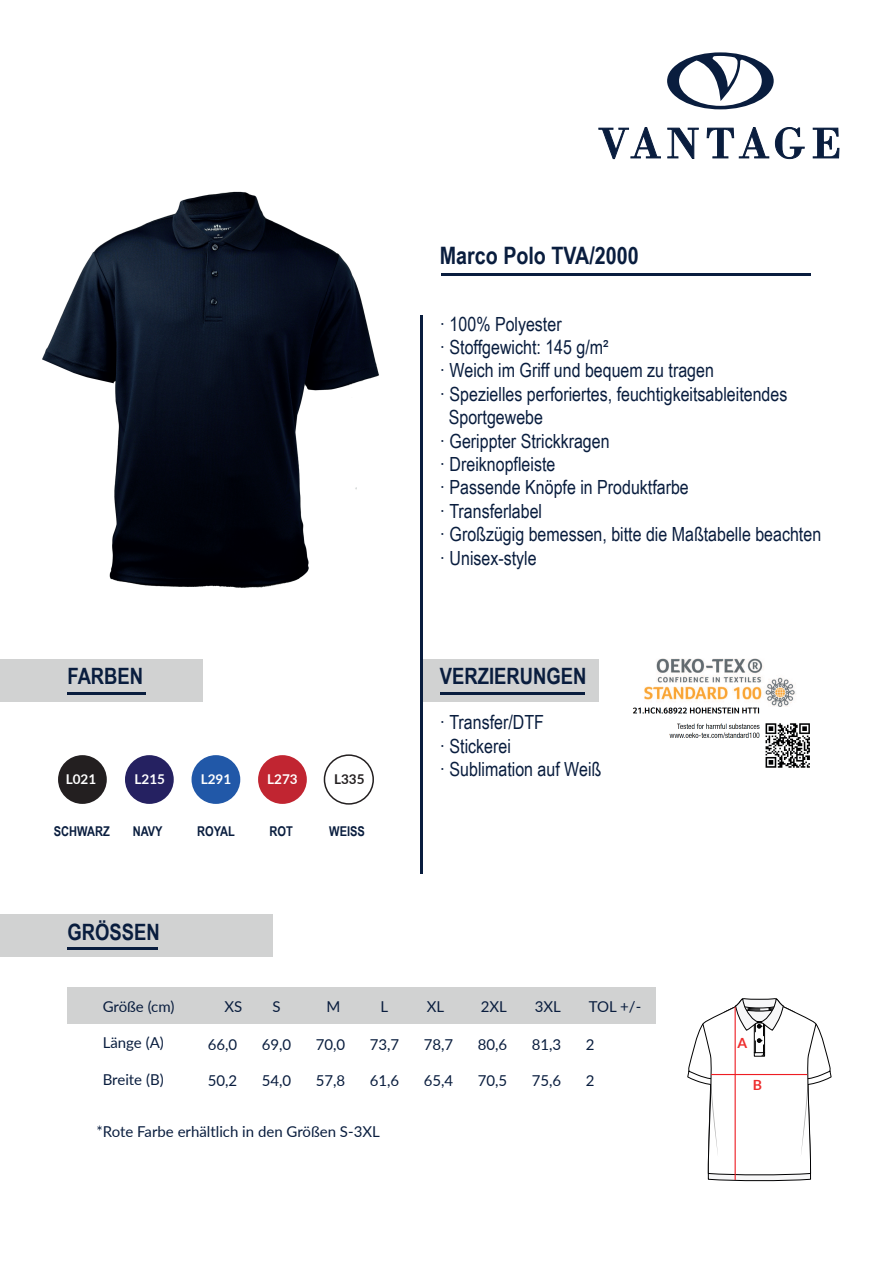
<style>
.page{position:relative;width:893px;height:1263px;background:#fff}
.page>*{position:absolute;margin:0;border:0;box-sizing:border-box;transform-origin:0 0}
.t1{font:700 24px "Arial Narrow";color:#091d3e}
.t2{font:700 22.5px "Arial Narrow";color:#091d3e}
.t3{font:19.5px/23.4px "Arial Narrow";color:#091d3e}
.t4{font:15px "Lato";color:#091d3e}
.t5{font:700 14.1px "Lato";color:#ee2d2d}
.t6{font:700 13.5px "Arial Narrow";color:#091d3e}
.t7{font:700 13.5px "Lato";color:#fff}
.t8{font:700 13.5px "Lato";color:#231f20}
</style>
<div class="page">
<div style="left:0;top:659px;width:203px;height:42px;background:#d1d2d2"></div>
<div style="left:0;top:914px;width:273px;height:42px;background:#d1d2d2"></div>
<div style="left:420px;top:659px;width:178px;height:42px;background:#d1d2d2"></div>
<svg style="left:598px;top:127px;width:63px;height:32px"></svg>
<svg style="left:667px;top:127px;width:32px;height:32px"></svg>
<svg style="left:706px;top:127px;width:63px;height:32px"></svg>
<svg style="left:775px;top:127px;width:30px;height:32px"></svg>
<svg style="left:812px;top:127px;width:28px;height:32px"></svg>
<svg style="left:667px;top:52px;width:107px;height:57px"></svg>
<hr style="left:420px;top:315px;width:3px;height:559px;background:#091d3e">
<hr style="left:441px;top:274px;width:369px;height:2px;background:#091d3e">
<hr style="left:67px;top:692px;width:79px;height:3px;background:#091d3e">
<hr style="left:67px;top:947px;width:91px;height:2px;background:#091d3e">
<hr style="left:440px;top:692px;width:145px;height:3px;background:#091d3e">
<img style="left:42px;top:191px;width:337px;height:397px">
<div style="left:68px;top:987px;width:588px;height:37px;background:#d1d2d2"></div>
<svg style="left:687px;top:998px;width:145px;height:183px"></svg>
<hr style="left:735px;top:1007px;width:1px;height:173px;background:#ee1d23">
<hr style="left:711px;top:1074px;width:96px;height:1px;background:#ee1d23">
<img style="left:633px;top:658px;width:177px;height:110px">
<div style="left:58px;top:755px;width:49px;height:49px;background:#231f20;border-radius:50%"></div>
<div style="left:125px;top:755px;width:49px;height:49px;background:#252161;border-radius:50%"></div>
<div style="left:192px;top:755px;width:48px;height:49px;background:#2158a8;border-radius:50%"></div>
<div style="left:324px;top:754px;width:50px;height:51px;border:2px solid #231f20;border-radius:50%"></div>
<div style="left:258px;top:755px;width:49px;height:49px;background:#c12531;border-radius:50%"></div>
<p class="t1" style="left:440px;top:237px;width:200px">Marco Polo TVA/2000</p>
<p class="t3" style="left:440px;top:311px;width:123px">· 100% Polyester</p>
<p class="t3" style="left:440px;top:335px;width:170px">· Stoffgewicht: 145 g/m²</p>
<p class="t3" style="left:440px;top:358px;width:276px">· Weich im Griff und bequem zu tragen</p>
<p class="t3" style="left:440px;top:381px;width:349px">· Spezielles perforiertes, feuchtigkeitsableitendes</p>
<p class="t3" style="left:449px;top:405px;width:96px">Sportgewebe</p>
<p class="t3" style="left:440px;top:428px;width:171px">· Gerippter Strickkragen</p>
<p class="t3" style="left:440px;top:452px;width:117px">· Dreiknopfleiste</p>
<p class="t3" style="left:440px;top:475px;width:250px">· Passende Knöpfe in Produktfarbe</p>
<p class="t3" style="left:440px;top:498px;width:104px">· Transferlabel</p>
<p class="t3" style="left:440px;top:522px;width:383px">· Großzügig bemessen, bitte die Maßtabelle beachten</p>
<p class="t3" style="left:440px;top:545px;width:98px">· Unisex-style</p>
<p class="t2" style="left:67px;top:659px;width:77px">FARBEN</p>
<p class="t2" style="left:440px;top:659px;width:148px">VERZIERUNGEN</p>
<p class="t7" style="left:66px;top:769px;width:32px">L021</p>
<p class="t7" style="left:135px;top:769px;width:32px">L215</p>
<p class="t7" style="left:201px;top:769px;width:32px">L291</p>
<p class="t7" style="left:267px;top:769px;width:32px">L273</p>
<p class="t8" style="left:334px;top:769px;width:32px">L335</p>
<p class="t3" style="left:440px;top:710px;width:163px">· Transfer/DTF<br>· Stickerei<br>· Sublimation auf Weiß</p>
<p class="t6" style="left:54px;top:821px;width:57px">SCHWARZ</p>
<p class="t6" style="left:133px;top:821px;width:31px">NAVY</p>
<p class="t6" style="left:197px;top:821px;width:39px">ROYAL</p>
<p class="t6" style="left:270px;top:821px;width:25px">ROT</p>
<p class="t6" style="left:329px;top:821px;width:37px">WEISS</p>
<p class="t2" style="left:67px;top:914px;width:94px">GRÖSSEN</p>
<p class="t4" style="left:103px;top:996px;width:73px">Größe (cm)</p>
<p class="t4" style="left:224px;top:996px;width:19px">XS</p>
<p class="t4" style="left:272px;top:996px;width:10px">S</p>
<p class="t4" style="left:326px;top:996px;width:15px">M</p>
<p class="t4" style="left:380px;top:996px;width:9px">L</p>
<p class="t4" style="left:427px;top:996px;width:19px">XL</p>
<p class="t4" style="left:481px;top:996px;width:28px">2XL</p>
<p class="t4" style="left:535px;top:996px;width:28px">3XL</p>
<p class="t4" style="left:589px;top:996px;width:54px">TOL +/-</p>
<p class="t4" style="left:103px;top:1032px;width:63px">Länge (A)</p>
<p class="t4" style="left:103px;top:1068px;width:63px">Breite (B)</p>
<p class="t4" style="left:208px;top:1033px;width:31px">66,0</p>
<p class="t4" style="left:262px;top:1033px;width:31px">69,0</p>
<p class="t4" style="left:316px;top:1033px;width:31px">70,0</p>
<p class="t4" style="left:370px;top:1033px;width:31px">73,7</p>
<p class="t4" style="left:424px;top:1033px;width:31px">78,7</p>
<p class="t4" style="left:478px;top:1033px;width:31px">80,6</p>
<p class="t4" style="left:532px;top:1033px;width:31px">81,3</p>
<p class="t4" style="left:586px;top:1033px;width:10px">2</p>
<p class="t4" style="left:208px;top:1069px;width:31px">50,2</p>
<p class="t4" style="left:262px;top:1069px;width:31px">54,0</p>
<p class="t4" style="left:316px;top:1069px;width:31px">57,8</p>
<p class="t4" style="left:370px;top:1069px;width:31px">61,6</p>
<p class="t4" style="left:424px;top:1069px;width:31px">65,4</p>
<p class="t4" style="left:478px;top:1069px;width:31px">70,5</p>
<p class="t4" style="left:532px;top:1069px;width:31px">75,6</p>
<p class="t4" style="left:586px;top:1069px;width:10px">2</p>
<p class="t4" style="left:96px;top:1120px;width:285px">*Rote Farbe erhältlich in den Größen S-3XL</p>
<p class="t5" style="left:737px;top:1032px;width:11px">A</p>
<p class="t5" style="left:753px;top:1074px;width:11px">B</p>
</div>
